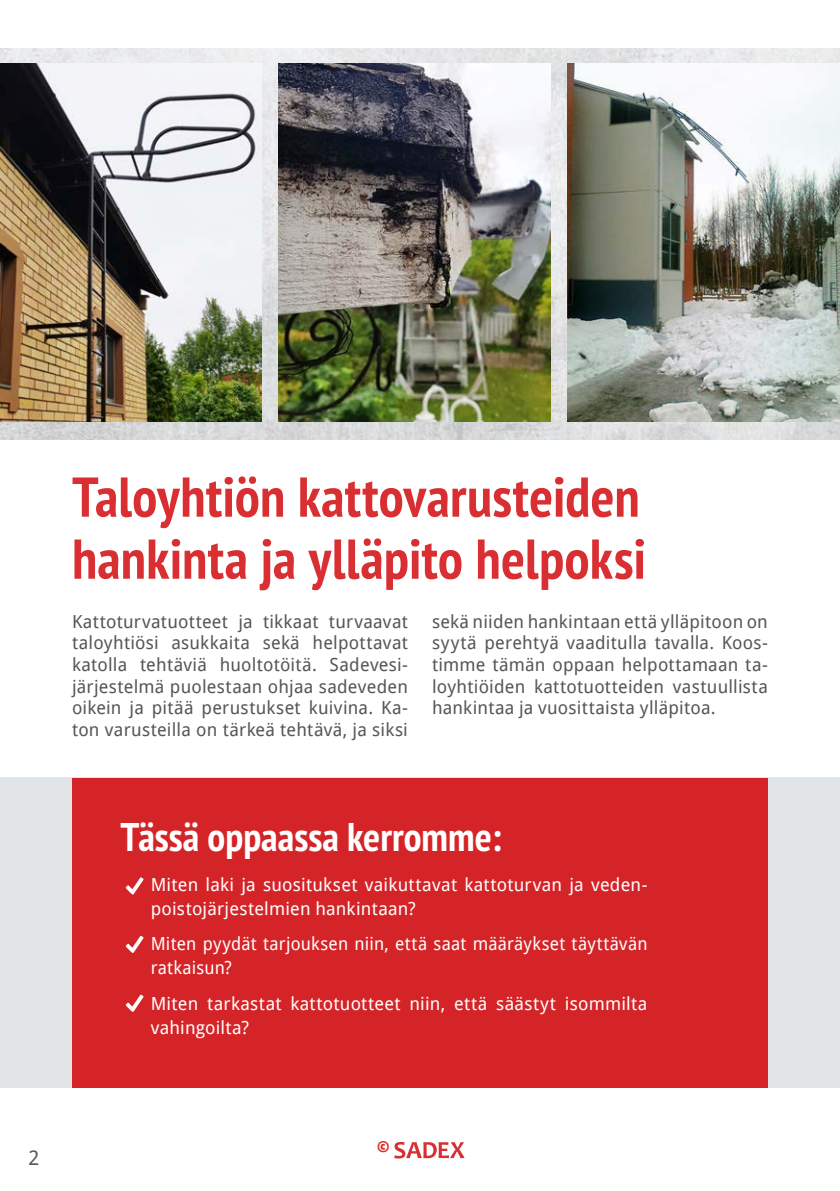
<style>
.page{position:relative;width:840px;height:1191px;background:#fff}
.page>*{position:absolute;margin:0;border:0;box-sizing:border-box;transform-origin:0 0}
.t1{font:700 condensed 56px/62px "PT Sans";letter-spacing:.005em;color:#da2f32}
.t2{font:700 condensed 40px "PT Sans Pro";color:#fff}
.t3{font:20px "Droid Sans";color:#545758}
.t4{font:18px/21.6px "Droid Sans";letter-spacing:.01em;color:#545758;text-align:justify}
.t5{font:18px/24px "Droid Sans";letter-spacing:.015em;color:#fff}
.t6{font:18px/24px "Droid Sans";letter-spacing:.015em;color:#fff;scale:.96 1}
.t7{font:700 condensed 18px "PT Sans";color:#da2f32}
</style>
<div class="page">
<svg style="left:394px;top:1142px;width:70px;height:16px"></svg>
<img style="left:0;top:48px;width:839px;height:391px">
<div style="left:0;top:777px;width:839px;height:310px;background:#e1e5e8"></div>
<img style="left:278px;top:64px;width:272px;height:357px">
<img style="left:567px;top:64px;width:272px;height:357px">
<div style="left:72px;top:778px;width:695px;height:309px;background:#d52428"></div>
<svg style="left:126px;top:877px;width:17px;height:17px"></svg>
<svg style="left:126px;top:935px;width:17px;height:18px"></svg>
<svg style="left:126px;top:994px;width:17px;height:17px"></svg>
<img style="left:0;top:64px;width:261px;height:357px">
<p class="t1" style="left:72px;top:465px;width:575px">Taloyhtiön kattovarusteiden hankinta ja ylläpito helpoksi</p>
<p class="t4" style="left:72px;top:610px;width:337px">Kattoturvatuotteet ja tikkaat turvaavat taloyhtiösi asukkaita sekä helpottavat katolla tehtäviä huoltotöitä. Sadevesi&shy;järjestelmä puolestaan ohjaa sadeveden oikein ja pitää perustukset kuivina. Ka&shy;ton varusteilla on tärkeä tehtävä, ja siksi</p>
<p class="t4" style="left:432px;top:610px;width:337px">sekä niiden hankintaan että ylläpitoon on syytä perehtyä vaaditulla tavalla. Koos&shy;timme tämän oppaan helpottamaan ta&shy;loyhtiöiden kattotuotteiden vastuullista hankintaa ja vuosittaista ylläpitoa.</p>
<p class="t2" style="left:120px;top:811px;width:382px">Tässä oppaassa kerromme:</p>
<p class="t5" style="left:151px;top:872px;width:498px">Miten laki ja suositukset vaikuttavat kattoturvan ja veden&shy;poistojärjestelmien hankintaan?</p>
<p class="t6" style="left:151px;top:931px;width:518px">Miten pyydät tarjouksen niin, että saat määräykset täyttävän ratkaisun?</p>
<p class="t5" style="left:151px;top:990px;width:498px">Miten tarkastat kattotuotteet niin, että säästyt isommilta vahingoilta?</p>
<p class="t3" style="left:28px;top:1144px;width:13px">2</p>
<p class="t7" style="left:376px;top:1134px;width:15px">©</p>
</div>
